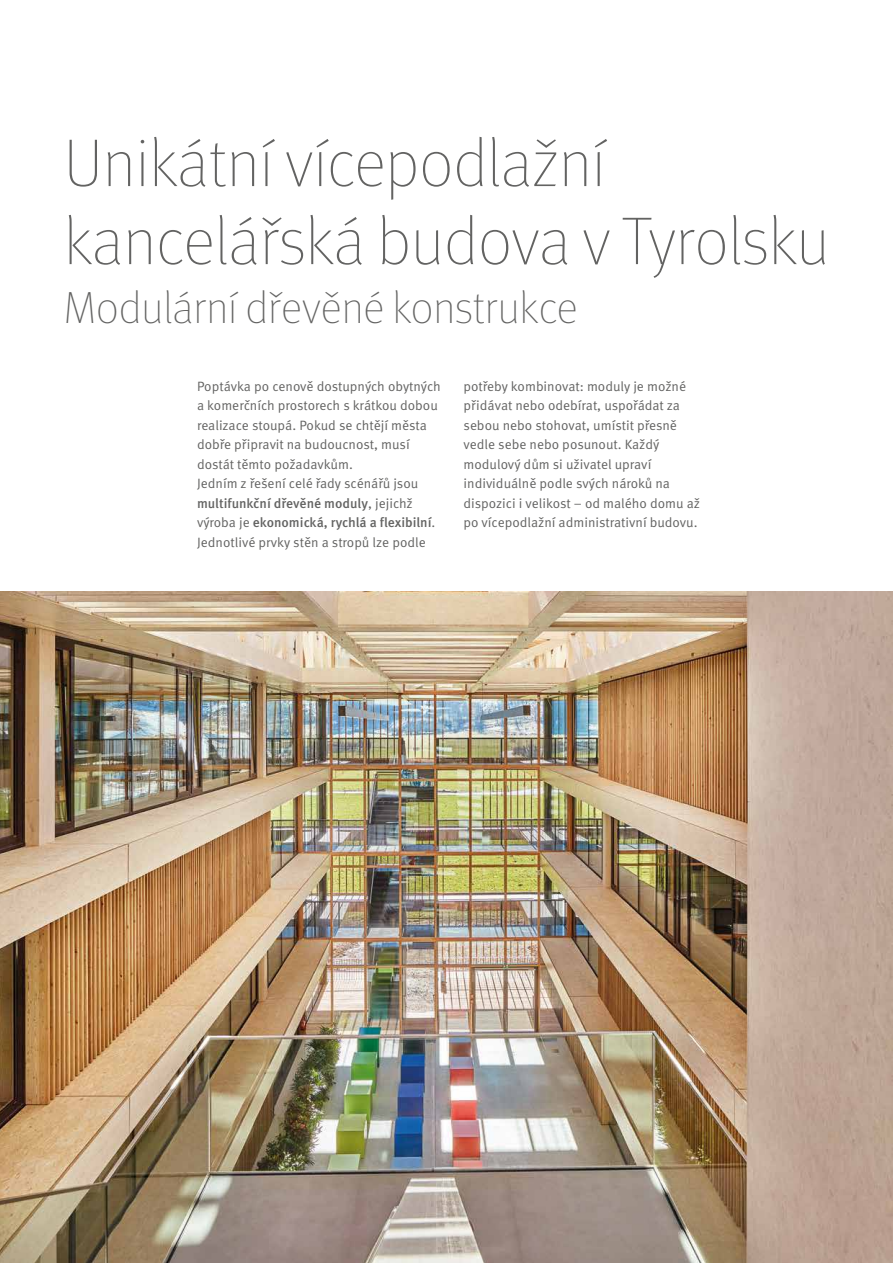
<style>
.page{position:relative;width:893px;height:1263px;background:#fff}
.page>*{position:absolute;margin:0;border:0;box-sizing:border-box;transform-origin:0 0}
.t1{font:100 67.5px/78px "Meta Pro";letter-spacing:-.005em;color:#636362}
.t2{font:100 45px "Meta Pro";color:#636362}
.t3{font:13.5px/19.5px "Meta Pro";color:#636362}
.s1{font-weight:500}
</style>
<div class="page">
<img style="left:0;top:592px;width:893px;height:671px">
<h1 class="t1" style="left:64px;top:122px;width:767px">Unikátní vícepodlažní kancelářská budova v Tyrolsku</h1>
<h2 class="t2" style="left:64px;top:276px;width:515px">Modulární dřevěné konstrukce</h2>
<p class="t3" style="left:197px;top:377px;width:245px">Poptávka po cenově dostupných obytných a komerčních prostorech s krátkou dobou realizace stoupá. Pokud se chtějí města dobře připravit na budoucnost, musí dostát těmto požadavkům.<br>Jedním z řešení celé řady scénářů jsou <span class="s1">multifunkční dřevěné moduly</span>, jejichž výroba je <span class="s1">ekonomická, rychlá a flexibilní</span>.<br>Jednotlivé prvky stěn a stropů lze podle</p>
<p class="t3" style="left:463px;top:377px;width:238px">potřeby kombinovat: moduly je možné přidávat nebo odebírat, uspořádat za sebou nebo stohovat, umístit přesně vedle sebe nebo posunout. Každý modulový dům si uživatel upraví individuálně podle svých nároků na dispozici i velikost – od malého domu až po vícepodlažní administrativní budovu.</p>
</div>
